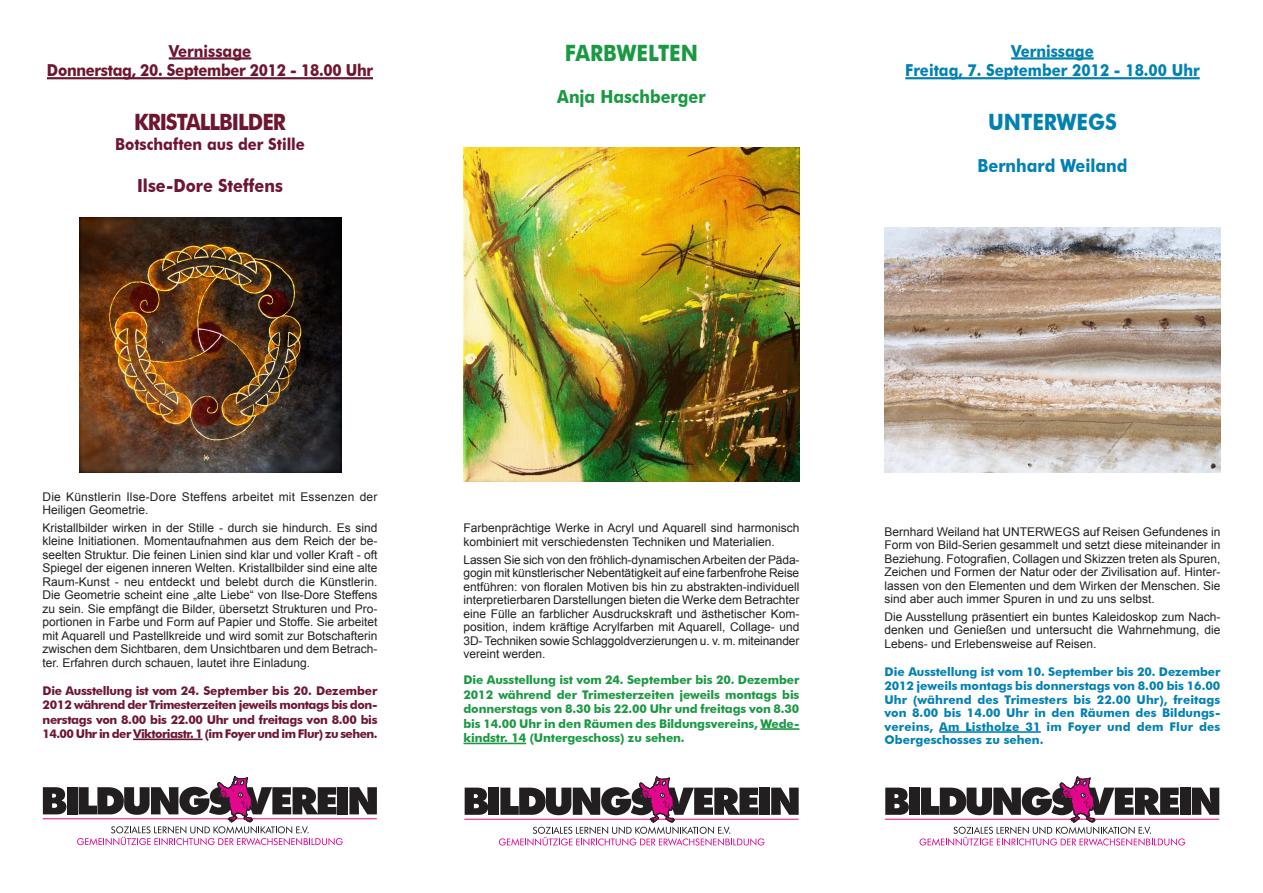
<style>
.page{position:relative;width:1263px;height:893px;background:#fff}
.page>*{position:absolute;margin:0;border:0;box-sizing:border-box;transform-origin:0 0}
.Kurs-Titel1{font:700 22.5px "Futura BT";letter-spacing:-.05em;color:#6e1631;scale:.9 1}
.Kurs-Titel1-2{font:700 22.5px "Futura BT";color:#1a9943;scale:.9 1}
.Kurs-Titel1-3{font:700 22.5px "Futura BT";color:#0081b2;scale:.9 1}
.Kurs-Titel1-4{font:700 18px "Futura BT";color:#6e1631;scale:.9 1}
.Kurs-Titel1-5{font:700 18px "Futura BT";color:#1a9943;scale:.9 1}
.Kurs-Titel1-6{font:700 18px "Futura BT";color:#0081b2;scale:.9 1}
.Kurs-Titel1-7{font:700 16.5px "Futura BT";color:#0081b2;scale:.9 1}
.Kurs-Titel1-8{font:700 16.5px "Futura BT";letter-spacing:-.02em;color:#6e1631;scale:.9 1}
.Kurs-Titel1-9{font:700 16.5px "Futura BT";color:#6e1631;scale:.9 1}
.Kurs-Text{font:12px/13.5px "Arial";color:#231f20;text-align:justify}
.Kurs-Text__1{font:12px/13.5px "Arial";color:#231f20}
.Kurs-Titel2{font:700 12px/13.6px "Futura BT";letter-spacing:.01em;color:#0081b2;text-align:justify}
.Kurs-Titel2-2{font:700 12px/14.4px "Futura BT";letter-spacing:-.01em;color:#1a9943;text-align:justify}
.Kurs-Titel2-3{font:700 12px/14.4px "Futura BT";letter-spacing:-.045em;color:#6e1631;text-align:justify}
</style>
<div class="page">
<hr style="left:760px;top:728px;width:39px;height:2px;background:#1a9943">
<hr style="left:463px;top:743px;width:63px;height:1px;background:#1a9943">
<hr style="left:1011px;top:57px;width:83px;height:3px;background:#0081b2">
<hr style="left:905px;top:77px;width:295px;height:2px;background:#0081b2">
<hr style="left:939px;top:731px;width:102px;height:2px;background:#0081b2">
<hr style="left:169px;top:57px;width:82px;height:3px;background:#6e1631">
<hr style="left:47px;top:77px;width:326px;height:2px;background:#6e1631">
<hr style="left:133px;top:738px;width:70px;height:2px;background:#6e1631">
<hr style="left:43px;top:818px;width:187px;height:1px;background:#e2078c">
<hr style="left:250px;top:818px;width:127px;height:1px;background:#e2078c">
<svg style="left:43px;top:787px;width:23px;height:27px"></svg>
<div style="left:67px;top:787px;width:10px;height:27px;background:#231f20"></div>
<div style="left:338px;top:787px;width:10px;height:27px;background:#231f20"></div>
<svg style="left:349px;top:787px;width:28px;height:27px"></svg>
<svg style="left:77px;top:786px;width:266px;height:59px"></svg>
<img style="left:216px;top:775px;width:42px;height:52px">
<hr style="left:464px;top:819px;width:188px;height:1px;background:#e2078c">
<hr style="left:672px;top:819px;width:127px;height:1px;background:#e2078c">
<svg style="left:465px;top:788px;width:23px;height:27px"></svg>
<div style="left:489px;top:788px;width:10px;height:27px;background:#231f20"></div>
<div style="left:760px;top:788px;width:10px;height:27px;background:#231f20"></div>
<svg style="left:771px;top:788px;width:28px;height:27px"></svg>
<svg style="left:499px;top:787px;width:265px;height:59px"></svg>
<img style="left:637px;top:776px;width:42px;height:51px">
<hr style="left:885px;top:819px;width:187px;height:1px;background:#e2078c">
<hr style="left:1093px;top:819px;width:126px;height:1px;background:#e2078c">
<svg style="left:885px;top:788px;width:24px;height:27px"></svg>
<div style="left:909px;top:788px;width:10px;height:27px;background:#231f20"></div>
<div style="left:1180px;top:788px;width:10px;height:27px;background:#231f20"></div>
<svg style="left:1192px;top:788px;width:27px;height:27px"></svg>
<svg style="left:919px;top:787px;width:266px;height:59px"></svg>
<img style="left:1058px;top:776px;width:42px;height:51px">
<img style="left:463px;top:147px;width:337px;height:335px">
<img style="left:884px;top:228px;width:336px;height:244px">
<img style="left:80px;top:217px;width:261px;height:255px">
<p class="Kurs-Titel1-9" style="left:169px;top:41px;width:93px">Vernissage</p>
<p class="Kurs-Titel1-8" style="left:47px;top:60px;width:364px">Donnerstag, 20. September 2012 - 18.00 Uhr</p>
<p class="Kurs-Titel1" style="left:134px;top:109px;width:170px">KRISTALLBILDER</p>
<p class="Kurs-Titel1-9" style="left:115px;top:134px;width:213px">Botschaften aus der Stille</p>
<p class="Kurs-Titel1-4" style="left:137px;top:174px;width:163px">Ilse-Dore Steffens</p>
<p class="Kurs-Titel1-2" style="left:565px;top:39px;width:149px">FARBWELTEN</p>
<p class="Kurs-Titel1-5" style="left:557px;top:85px;width:166px">Anja Haschberger</p>
<p class="Kurs-Titel1-7" style="left:1011px;top:41px;width:93px">Vernissage</p>
<p class="Kurs-Titel1-7" style="left:905px;top:60px;width:329px">Freitag, 7. September 2012 - 18.00 Uhr</p>
<p class="Kurs-Titel1-3" style="left:988px;top:109px;width:144px">UNTERWEGS</p>
<p class="Kurs-Titel1-6" style="left:977px;top:154px;width:168px">Bernhard Weiland</p>
<p class="Kurs-Text__1" style="left:43px;top:490px;width:336px">Die Künstlerin Ilse-Dore Steffens arbeitet mit Essenzen der<br>Heiligen Geometrie.</p>
<p class="Kurs-Text" style="left:43px;top:521px;width:336px">Kristallbilder wirken in der Stille - durch sie hindurch. Es sind kleine Initiationen. Momentaufnahmen aus dem Reich der be&shy;seelten Struktur. Die feinen Linien sind klar und voller Kraft - oft Spiegel der eigenen inneren Welten. Kristallbilder sind eine alte Raum-Kunst - neu entdeckt und belebt durch die Künstlerin.<br>Die Geometrie scheint eine „alte Liebe“ von Ilse-Dore Steffens zu sein. Sie empfängt die Bilder, übersetzt Strukturen und Pro&shy;portionen in Farbe und Form auf Papier und Stoffe. Sie arbeitet mit Aquarell und Pastellkreide und wird somit zur Botschafterin zwischen dem Sichtbaren, dem Unsichtbaren und dem Betrach&shy;ter. Erfahren durch schauen, lautet ihre Einladung.</p>
<p class="Kurs-Titel2-3" style="left:43px;top:683px;width:336px">Die Ausstellung ist vom 24. September bis 20. Dezember 2012 während der Trimesterzeiten jeweils montags bis don&shy;nerstags von 8.00 bis 22.00 Uhr und freitags von 8.00 bis 14.00 Uhr in der Viktoriastr. 1 (im Foyer und im Flur) zu sehen.</p>
<p class="Kurs-Text__1" style="left:463px;top:521px;width:337px">Farbenprächtige Werke in Acryl und Aquarell sind harmonisch kombiniert mit verschiedensten Techniken und Materialien.</p>
<p class="Kurs-Text" style="left:463px;top:553px;width:337px">Lassen Sie sich von den fröhlich-dynamischen Arbeiten der Päda&shy;gogin mit künstlerischer Nebentätigkeit auf eine farbenfrohe Reise entführen: von floralen Motiven bis hin zu abstrakten-individuell interpretierbaren Darstellungen bieten die Werke dem Betrachter eine Fülle an farblicher Ausdruckskraft und ästhetischer Kom&shy;position, indem kräftige Acrylfarben mit Aquarell, Collage- und 3D- Techniken sowie Schlaggoldverzierungen u. v. m. miteinander vereint werden.</p>
<p class="Kurs-Titel2-2" style="left:463px;top:673px;width:337px">Die Ausstellung ist vom 24. September bis 20. Dezember 2012 während der Trimesterzeiten jeweils montags bis donnerstags von 8.30 bis 22.00 Uhr und freitags von 8.30 bis 14.00 Uhr in den Räumen des Bildungsvereins, Wede&shy;kindstr. 14 (Untergeschoss) zu sehen.</p>
<p class="Kurs-Text__1" style="left:884px;top:525px;width:337px;text-align:justify">Bernhard Weiland hat UNTERWEGS auf Reisen Gefundenes in Form von Bild-Serien gesammelt und setzt diese miteinander in Beziehung. Fotografien, Collagen und Skizzen treten als Spuren, Zeichen und Formen der Natur oder der Zivilisation auf. Hinter&shy;lassen von den Elementen und dem Wirken der Menschen. Sie sind aber auch immer Spuren in und zu uns selbst.</p>
<p class="Kurs-Text" style="left:884px;top:610px;width:337px">Die Ausstellung präsentiert ein buntes Kaleidoskop zum Nach&shy;denken und Genießen und untersucht die Wahrnehmung, die Lebens- und Erlebensweise auf Reisen.</p>
<p class="Kurs-Titel2" style="left:884px;top:664px;width:337px">Die Ausstellung ist vom 10. September bis 20. Dezember 2012 jeweils montags bis donnerstags von 8.00 bis 16.00<br>Uhr (während des Trimesters bis 22.00 Uhr), freitags von 8.00 bis 14.00 Uhr in den Räumen des Bildungs&shy;vereins, Am Listholze 31 im Foyer und dem Flur des Obergeschosses zu sehen.</p>
</div>
